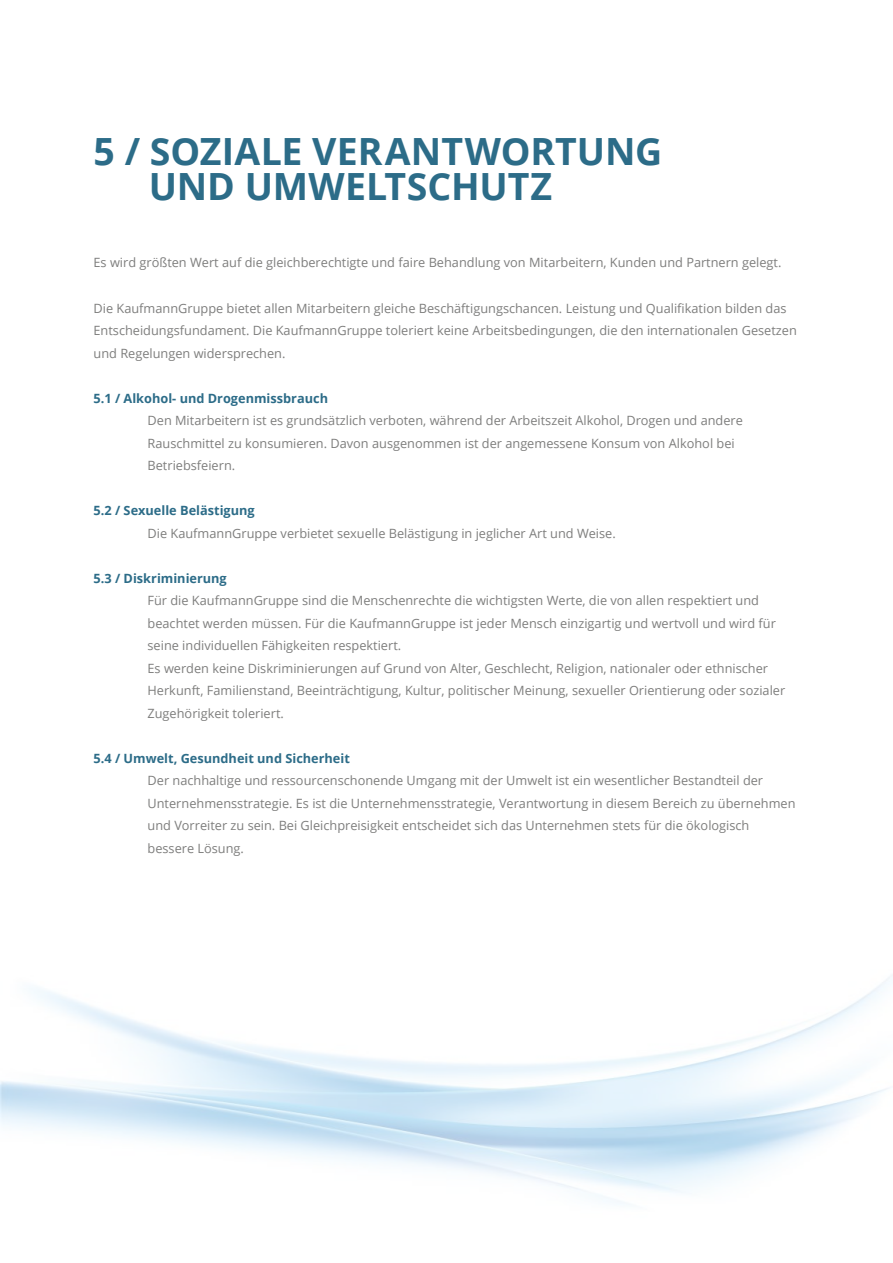
<style>
.page{position:relative;width:893px;height:1263px;background:#fff}
.page>*{position:absolute;margin:0;border:0;box-sizing:border-box;transform-origin:0 0}
.t1{font:700 37.5px/34.5px "Open Sans";color:#2c6c88}
.t2{font:12.75px/22.5px "Open Sans";color:#7e7e7d}
.t3{font:700 12.75px "Open Sans";color:#2c6c88}
</style>
<div class="page">
<h1 class="t1" style="left:149px;top:134px;width:515px;text-indent:-55px">5 / SOZIALE VERANTWORTUNG<br>UND UMWELTSCHUTZ</h1>
<p class="t2" style="left:94px;top:251px;width:689px">Es wird größten Wert auf die gleichberechtigte und faire Behandlung von Mitarbeitern, Kunden und Partnern gelegt.</p>
<p class="t2" style="left:94px;top:296px;width:705px">Die KaufmannGruppe bietet allen Mitarbeitern gleiche Beschäftigungschancen. Leistung und Qualifikation bilden das<br>Entscheidungsfundament. Die KaufmannGruppe toleriert keine Arbeitsbedingungen, die den internationalen Gesetzen und Regelungen widersprechen.</p>
<p class="t3" style="left:94px;top:389px;width:236px">5.1 / Alkohol- und Drogenmissbrauch</p>
<p class="t2" style="left:148px;top:409px;width:597px">Den Mitarbeitern ist es grundsätzlich verboten, während der Arbeitszeit Alkohol, Drogen und andere<br>Rauschmittel zu konsumieren. Davon ausgenommen ist der angemessene Konsum von Alkohol bei<br>Betriebsfeiern.</p>
<p class="t3" style="left:94px;top:501px;width:163px">5.2 / Sexuelle Belästigung</p>
<p class="t2" style="left:148px;top:521px;width:470px">Die KaufmannGruppe verbietet sexuelle Belästigung in jeglicher Art und Weise.</p>
<p class="t3" style="left:94px;top:569px;width:135px">5.3 / Diskriminierung</p>
<p class="t2" style="left:148px;top:589px;width:639px">Für die KaufmannGruppe sind die Menschenrechte die wichtigsten Werte, die von allen respektiert und beachtet werden müssen. Für die KaufmannGruppe ist jeder Mensch einzigartig und wertvoll und wird für seine individuellen Fähigkeiten respektiert.<br>Es werden keine Diskriminierungen auf Grund von Alter, Geschlecht, Religion, nationaler oder ethnischer Herkunft, Familienstand, Beeinträchtigung, Kultur, politischer Meinung, sexueller Orientierung oder sozialer Zugehörigkeit toleriert.</p>
<p class="t3" style="left:94px;top:749px;width:258px">5.4 / Umwelt, Gesundheit und Sicherheit</p>
<p class="t2" style="left:148px;top:769px;width:650px">Der nachhaltige und ressourcenschonende Umgang mit der Umwelt ist ein wesentlicher Bestandteil der Unternehmensstrategie. Es ist die Unternehmensstrategie, Verantwortung in diesem Bereich zu übernehmen und Vorreiter zu sein. Bei Gleichpreisigkeit entscheidet sich das Unternehmen stets für die ökologisch bessere Lösung.</p>
</div>
